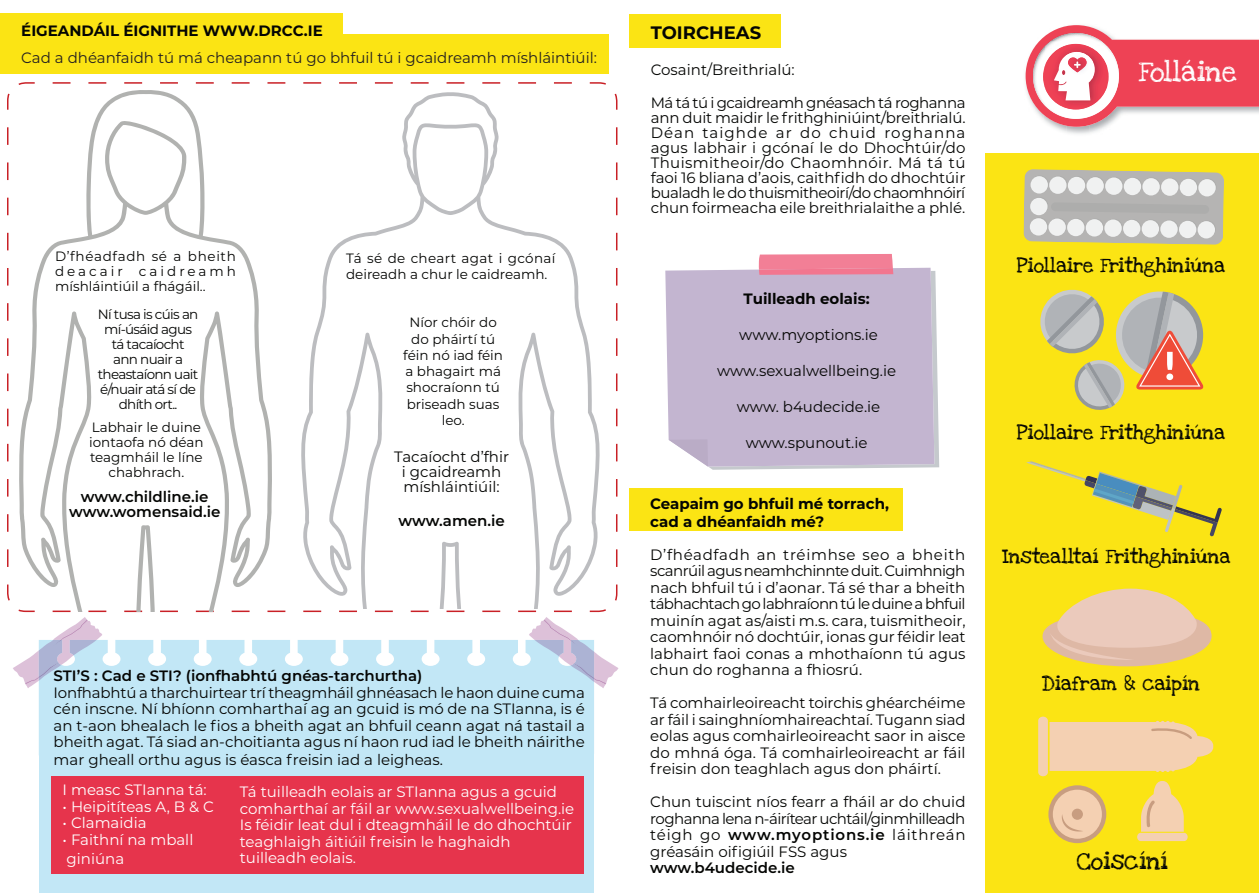
<style>
.page{position:relative;width:1259px;height:893px;background:#fff}
.page>*{position:absolute;margin:0;border:0;box-sizing:border-box;transform-origin:0 0}
.t1{font:21px "Love Ya Like A Sister";color:#fff}
.t2{font:700 18px "Montserrat";color:#040503}
.t3{font:18px "Love Ya Like A Sister";color:#040503}
.t4{font:15px/16.5px "Montserrat";color:#040503;text-align:justify}
.t5{font:15px/16.5px "Montserrat";color:#fff}
.t6{font:600 15px "Montserrat";color:#040503}
.t7{font:700 15px "Montserrat";color:#040503}
.t8{font:15px "Love Ya Like A Sister";color:#040503}
.t9{font:15px "Montserrat";color:#231f20}
.t10{font:13.5px/16.2px "Montserrat";color:#040503;text-align:center}
.t11{font:13.5px/15px "Montserrat";letter-spacing:-.05em;color:#040503;text-align:center}
.s1{font-weight:600}
</style>
<div class="page">
<div style="left:629px;top:488px;width:273px;height:43px;background:#fbe414"></div>
<div style="left:629px;top:14px;width:152px;height:34px;background:#fbe414"></div>
<div style="left:39px;top:688px;width:555px;height:65px;background:#c2e7f6"></div>
<div style="left:39px;top:740px;width:554px;height:153px;background:#c2e7f6"></div>
<div style="left:986px;top:153px;width:273px;height:740px;background:#fbe414"></div>
<svg style="left:709px;top:271px;width:230px;height:199px"></svg>
<div style="left:665px;top:268px;width:269px;height:199px;background:#c3b5d0"></div>
<svg style="left:668px;top:439px;width:40px;height:28px"></svg>
<svg style="left:759px;top:254px;width:134px;height:21px;background:#f08097"></svg>
<div style="left:0;top:13px;width:342px;height:25px;background:#fbe414"></div>
<div style="left:0;top:34px;width:608px;height:39px;background:#fbe414"></div>
<svg style="left:13px;top:617px;width:605px;height:71px"></svg>
<svg style="left:7px;top:82px;width:611px;height:531px"></svg>
<div style="left:51px;top:777px;width:532px;height:97px;background:#e6344c"></div>
<svg style="left:1025px;top:25px;width:234px;height:102px"></svg>
<svg style="left:19px;top:90px;width:253px;height:521px"></svg>
<svg style="left:103px;top:286px;width:22px;height:30px"></svg>
<svg style="left:301px;top:92px;width:298px;height:516px"></svg>
<svg style="left:402px;top:308px;width:20px;height:29px"></svg>
<div style="left:1048px;top:785px;width:58px;height:58px;background:#c89d80;border-radius:50%"></div>
<svg style="left:1052px;top:790px;width:50px;height:49px"></svg>
<div style="left:1038px;top:717px;width:10px;height:59px;background:#f4d0b2;border-radius:5px"></div>
<svg style="left:1049px;top:721px;width:164px;height:51px;background:#f4d19d"></svg>
<div style="left:1137px;top:833px;width:50px;height:8px;background:#f4d0b2;border-radius:4px"></div>
<svg style="left:1141px;top:781px;width:42px;height:51px"></svg>
<svg style="left:1042px;top:589px;width:169px;height:77px"></svg>
<svg style="left:1040px;top:290px;width:163px;height:120px"></svg>
<svg style="left:1026px;top:461px;width:195px;height:75px"></svg>
<svg style="left:1023px;top:169px;width:201px;height:76px;background:#bbb8a3"></svg>
<div style="left:1030px;top:176px;width:18px;height:18px;background:#f0f1f1;border-radius:50%"></div>
<div style="left:1049px;top:176px;width:17px;height:18px;background:#f0f1f1;border-radius:50%"></div>
<div style="left:1067px;top:177px;width:18px;height:17px;background:#f0f1f1;border-radius:50%"></div>
<div style="left:1086px;top:177px;width:18px;height:18px;background:#f0f1f1;border-radius:50%"></div>
<div style="left:1105px;top:177px;width:17px;height:18px;background:#f0f1f1;border-radius:50%"></div>
<div style="left:1123px;top:178px;width:18px;height:17px;background:#f0f1f1;border-radius:50%"></div>
<div style="left:1142px;top:178px;width:18px;height:18px;background:#f0f1f1;border-radius:50%"></div>
<div style="left:1161px;top:178px;width:17px;height:18px;background:#f0f1f1;border-radius:50%"></div>
<div style="left:1179px;top:179px;width:18px;height:17px;background:#f0f1f1;border-radius:50%"></div>
<div style="left:1198px;top:179px;width:17px;height:18px;background:#f0f1f1;border-radius:50%"></div>
<div style="left:1030px;top:198px;width:17px;height:17px;background:#f0f1f1;border-radius:50%"></div>
<div style="left:1029px;top:218px;width:18px;height:18px;background:#f0f1f1;border-radius:50%"></div>
<div style="left:1048px;top:218px;width:18px;height:18px;background:#f0f1f1;border-radius:50%"></div>
<div style="left:1067px;top:219px;width:17px;height:17px;background:#f0f1f1;border-radius:50%"></div>
<div style="left:1085px;top:219px;width:18px;height:18px;background:#f0f1f1;border-radius:50%"></div>
<div style="left:1104px;top:219px;width:18px;height:18px;background:#f0f1f1;border-radius:50%"></div>
<div style="left:1123px;top:220px;width:17px;height:17px;background:#f0f1f1;border-radius:50%"></div>
<div style="left:1141px;top:220px;width:18px;height:18px;background:#f0f1f1;border-radius:50%"></div>
<div style="left:1160px;top:220px;width:17px;height:18px;background:#f0f1f1;border-radius:50%"></div>
<div style="left:1179px;top:221px;width:17px;height:17px;background:#f0f1f1;border-radius:50%"></div>
<div style="left:1197px;top:221px;width:18px;height:18px;background:#f0f1f1;border-radius:50%"></div>
<p class="t7" style="left:21px;top:20px;width:303px">ÉIGEANDÁIL ÉIGNITHE WWW.DRCC.IE</p>
<p class="t9" style="left:21px;top:47px;width:577px">Cad a dhéanfaidh tú má cheapann tú go bhfuil tú i gcaidreamh míshláintiúil:</p>
<p class="t10" style="left:55px;top:249px;width:182px;line-height:15px;text-align:justify">D’fhéadfadh sé a bheith deacair caidreamh míshláintiúil a fhágáil..</p>
<p class="t11" style="left:98px;top:306px;width:102px">Ní tusa is cúis an mí-úsáid agus tá tacaíocht ann nuair a theastaíonn uait é/nuair atá sí de dhíth ort..</p>
<p class="t10" style="left:89px;top:419px;width:116px;line-height:15px">Labhair le duine iontaofa nó déan teagmháil le líne chabhrach.</p>
<p class="t6" style="left:81px;top:486px;width:129px">www.childline.ie</p>
<p class="t6" style="left:69px;top:501px;width:153px">www.womensaid.ie</p>
<p class="t10" style="left:346px;top:250px;width:211px;text-align:left">Tá sé de cheart agat i gcónaí deireadh a chur le caidreamh.</p>
<p class="t10" style="left:403px;top:314px;width:101px">Níor chóir do do pháirtí tú féin nó iad féin a bhagairt má shocraíonn tú briseadh suas leo.</p>
<p class="t4" style="left:394px;top:449px;width:116px;line-height:15px;text-align:center">Tacaíocht d’fhir i gcaidreamh míshláintiúil:</p>
<p class="t6" style="left:398px;top:510px;width:108px">www.amen.ie</p>
<p class="t6" style="left:54px;top:665px;width:370px">STI’S : Cad e STI? (ionfhabhtú gnéas-tarchurtha)</p>
<p class="t4" style="left:54px;top:684px;width:533px">Ionfhabhtú a tharchuirtear trí theagmháil ghnéasach le haon duine cuma cén inscne. Ní bhíonn comharthaí ag an gcuid is mó de na STIanna, is é an t-aon bhealach le fios a bheith agat an bhfuil ceann agat ná tastail a bheith agat. Tá siad an-choitianta agus ní haon rud iad le bheith náirithe</p>
<p class="t4" style="left:54px;top:751px;width:391px">mar gheall orthu agus is éasca freisin iad a leigheas.</p>
<p class="t5" style="left:240px;top:783px;width:336px">Tá tuilleadh eolais ar STIanna agus a gcuid comharthaí ar fáil ar www.sexualwellbeing.ie</p>
<p class="t5" style="left:240px;top:816px;width:333px">Is féidir leat dul i dteagmháil le do dhochtúir teaghlaigh áitiúil freisin le haghaidh tuilleadh eolais.</p>
<p class="t5" style="left:63px;top:781px;width:146px">I measc STIanna tá:</p>
<p class="t5" style="left:63px;top:798px;width:153px">• Heipitíteas A, B &amp; C</p>
<p class="t5" style="left:63px;top:814px;width:85px">• Clamaidia</p>
<p class="t5" style="left:63px;top:829px;width:132px;line-height:19.5px">• Faithní na mball giniúna</p>
<p class="t2" style="left:651px;top:19px;width:112px">TOIRCHEAS</p>
<p class="t4" style="left:651px;top:61px;width:145px">Cosaint/Breithrialú:</p>
<p class="t4" style="left:651px;top:94px;width:316px;line-height:15px">Má tá tú i gcaidreamh gnéasach tá roghanna ann duit maidir le frithghiniúint/breithrialú.<br>Déan taighde ar do chuid roghanna agus labhair i gcónaí le do Dhochtúir/do Thuismitheoir/do Chaomhnóir. Má tá tú faoi 16 bliana d’aois, caithfidh do dhochtúir bualadh le do thuismitheoirí/do chaomhnóirí chun foirmeacha eile breithrialaithe a phlé.</p>
<p class="t7" style="left:743px;top:288px;width:127px">Tuilleadh eolais:</p>
<p class="t4" style="left:739px;top:326px;width:140px">www.myoptions.ie</p>
<p class="t4" style="left:717px;top:362px;width:181px">www.sexualwellbeing.ie</p>
<p class="t4" style="left:737px;top:398px;width:145px">www. b4udecide.ie</p>
<p class="t4" style="left:745px;top:434px;width:123px">www.spunout.ie</p>
<p class="t7" style="left:650px;top:493px;width:240px">Ceapaim go bhfuil mé torrach,</p>
<p class="t7" style="left:650px;top:511px;width:175px">cad a dhéanfaidh mé?</p>
<p class="t4" style="left:650px;top:546px;width:317px">D’fhéadfadh an tréimhse seo a bheith scanrúil agus neamhchinnte duit. Cuimhnigh nach bhfuil tú i d’aonar. Tá sé thar a bheith tábhachtach go labhraíonn tú le duine a bhfuil muinín agat as/aisti m.s. cara, tuismitheoir, caomhnóir nó dochtúir, ionas gur féidir leat labhairt faoi conas a mhothaíonn tú agus chun do roghanna a fhiosrú.</p>
<p class="t4" style="left:650px;top:694px;width:317px">Tá comhairleoireacht toirchis ghéarchéime ar fáil i sainghníomhaireachtaí. Tugann siad eolas agus comhairleoireacht saor in aisce do mhná óga. Tá comhairleoireacht ar fáil freisin don teaghlach agus don pháirtí.</p>
<p class="t4" style="left:650px;top:793px;width:317px">Chun tuiscint níos fearr a fháil ar do chuid roghanna lena n-áirítear uchtáil/ginmhilleadh téigh go <span class="s1">www.myoptions.ie</span> láithreán gréasáin oifigiúil FSS agus</p>
<p class="t6" style="left:650px;top:857px;width:146px">www.b4udecide.ie</p>
<p class="t1" style="left:1138px;top:54px;width:100px">Folláine</p>
<p class="t8" style="left:1016px;top:253px;width:210px">Piollaire Frithghiniúna</p>
<p class="t8" style="left:1016px;top:420px;width:210px">Piollaire Frithghiniúna</p>
<p class="t8" style="left:1002px;top:544px;width:230px">Instealltaí Frithghiniúna</p>
<p class="t8" style="left:1042px;top:671px;width:160px">Diafram &amp; caipín</p>
<p class="t3" style="left:1076px;top:846px;width:93px">Coiscíní</p>
</div>
